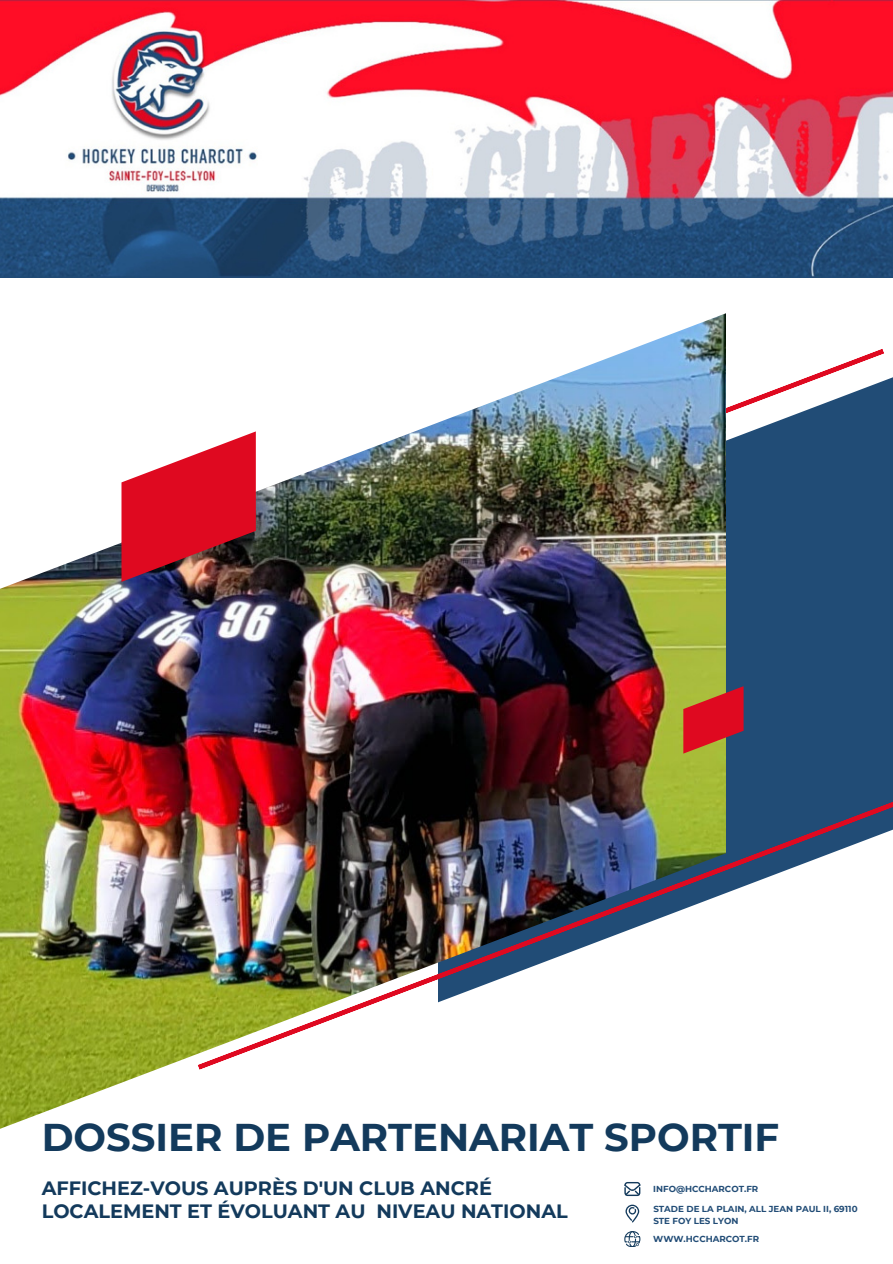
<style>
.page{position:relative;width:893px;height:1264px;background:#fff}
.page>*{position:absolute;margin:0;border:0;box-sizing:border-box;transform-origin:0 0}
.t1{font:700 38.55px "Montserrat";color:#133a5c}
.t2{font:700 19.2px "Montserrat";color:#133a5c}
.t3{font:700 8.7px/11.9px "Montserrat";color:#214c76}
</style>
<div class="page">
<div style="left:726px;top:377px;width:166px;height:376px;background:#214c76"></div>
<svg style="left:726px;top:349px;width:158px;height:315px;fill:#214c76"></svg>
<img style="left:0;top:313px;width:726px;height:816px">
<svg style="left:683px;top:686px;width:60px;height:67px;background:#bf3b2e"></svg>
<svg style="left:121px;top:431px;width:135px;height:151px"></svg>
<img style="left:197px;top:753px;width:695px;height:316px">
<svg style="left:625px;top:1204px;width:14px;height:18px"></svg>
<svg style="left:624px;top:1182px;width:16px;height:13px"></svg>
<svg style="left:624px;top:1231px;width:16px;height:15px"></svg>
<img style="left:0;top:1px;width:892px;height:276px">
<p class="t1" style="left:42px;top:1113px;width:739px">DOSSIER DE PARTENARIAT SPORTIF</p>
<p class="t2" style="left:42px;top:1176px;width:451px">AFFICHEZ-VOUS AUPRÈS D'UN CLUB ANCRÉ</p>
<p class="t3" style="left:653px;top:1182px;width:107px">INFO@HCCHARCOT.FR</p>
<p class="t2" style="left:42px;top:1199px;width:527px">LOCALEMENT ET ÉVOLUANT AU NIVEAU NATIONAL</p>
<p class="t3" style="left:653px;top:1202px;width:206px">STADE DE LA PLAIN, ALL JEAN PAUL II, 69110<br>STE FOY LES LYON</p>
<p class="t3" style="left:653px;top:1233px;width:107px">WWW.HCCHARCOT.FR</p>
</div>
